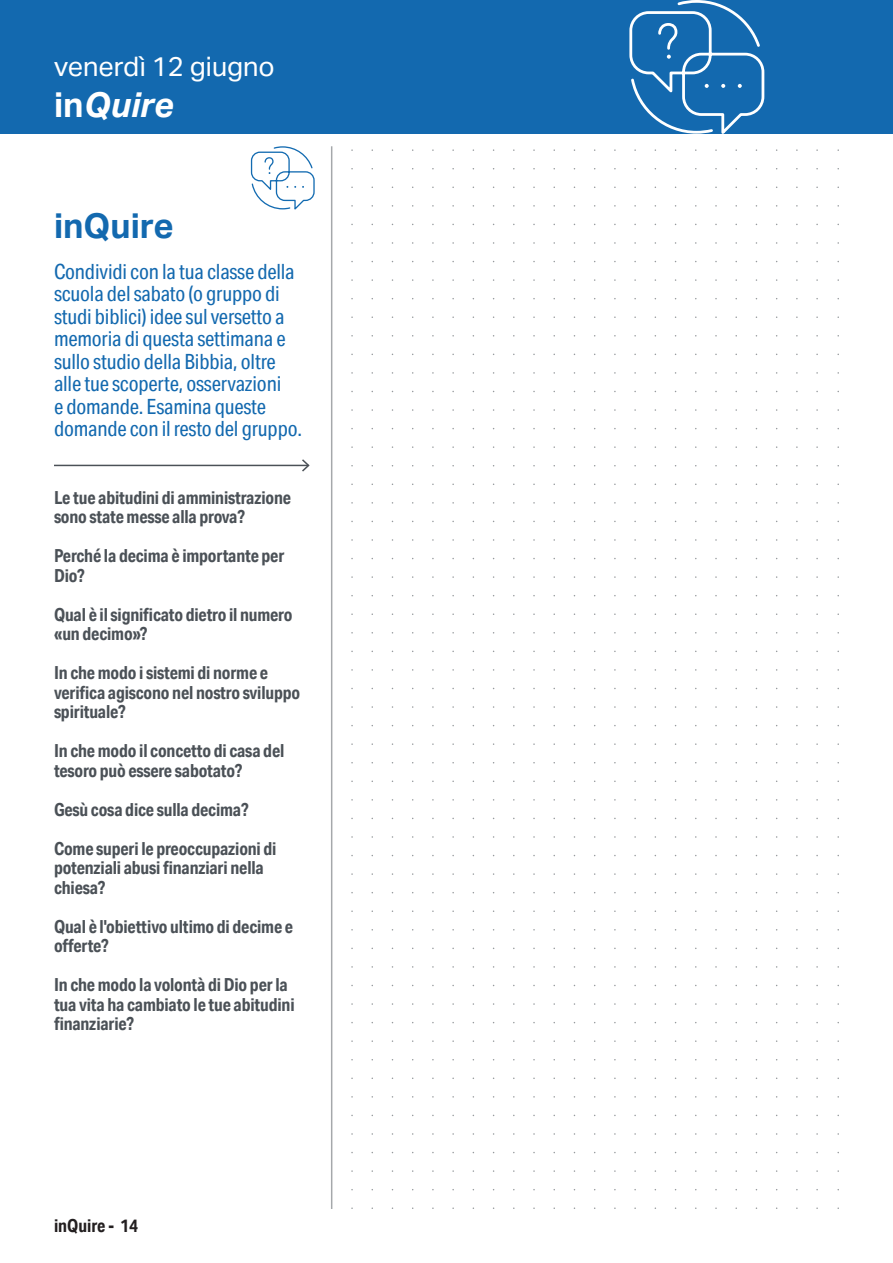
<style>
.page{position:relative;width:893px;height:1263px;background:#fff}
.page>*{position:absolute;margin:0;border:0;box-sizing:border-box;transform-origin:0 0}
.tit-sezione{font:700 34.5px "Aktiv Grotesk";color:#1369af}
.t1{font:italic 700 34.5px "Aktiv Grotesk";color:#fff}
.t2{font:27px "Aktiv Grotesk";color:#fff}
.commento{font:21px/22.5px "Aktiv Grotesk Cd";letter-spacing:-.01em;color:#1369af}
.commento-grigio-pic{font:700 18px/19.5px "Aktiv Grotesk Cd";letter-spacing:-.01em;color:#4b5157}
.t3{font:700 18px "Aktiv Grotesk Cd";color:#231f20}
.s1{font-style:normal}
</style>
<div class="page">
<div style="left:0;top:0;width:893px;height:134px;background:#1369af"></div>
<svg style="left:629px;top:0;width:135px;height:134px"></svg>
<svg style="left:657px;top:22px;width:22px;height:37px"></svg>
<svg style="left:705px;top:84px;width:4px;height:4px"></svg>
<svg style="left:721px;top:84px;width:4px;height:4px"></svg>
<svg style="left:738px;top:84px;width:4px;height:4px"></svg>
<hr style="left:331px;top:146px;width:1px;height:1063px;background:#4b5157">
<svg style="left:251px;top:146px;width:64px;height:64px"></svg>
<hr style="left:54px;top:465px;width:255px;height:1px;background:#4b5157">
<svg style="left:300px;top:459px;width:10px;height:13px"></svg>
<p class="t2" style="left:54px;top:51px;width:222px">venerdì 12 giugno</p>
<p class="t1" style="left:54px;top:84px;width:121px"><span class="s1">in</span>Quire</p>
<p class="tit-sezione" style="left:54px;top:205px;width:121px">inQuire</p>
<p class="commento" style="left:54px;top:260px;width:250px">Condividi con la tua classe della scuola del sabato (o gruppo di studi biblici) idee sul versetto a memoria di questa settimana e sullo studio della Bibbia, oltre alle tue scoperte, osservazioni<br>e domande. Esamina queste domande con il resto del gruppo.</p>
<p class="commento-grigio-pic" style="left:54px;top:487px;width:239px">Le tue abitudini di amministrazione sono state messe alla prova?</p>
<p class="commento-grigio-pic" style="left:54px;top:546px;width:232px">Perché la decima è importante per<br>Dio?</p>
<p class="commento-grigio-pic" style="left:54px;top:604px;width:240px">Qual è il significato dietro il numero «un decimo»?</p>
<p class="commento-grigio-pic" style="left:54px;top:663px;width:248px">In che modo i sistemi di norme e verifica agiscono nel nostro sviluppo spirituale?</p>
<p class="commento-grigio-pic" style="left:54px;top:741px;width:232px">In che modo il concetto di casa del tesoro può essere sabotato?</p>
<p class="commento-grigio-pic" style="left:54px;top:799px;width:196px">Gesù cosa dice sulla decima?</p>
<p class="commento-grigio-pic" style="left:54px;top:838px;width:224px">Come superi le preoccupazioni di potenziali abusi finanziari nella chiesa?</p>
<p class="commento-grigio-pic" style="left:54px;top:916px;width:241px">Qual è l'obiettivo ultimo di decime e offerte?</p>
<p class="commento-grigio-pic" style="left:54px;top:975px;width:242px">In che modo la volontà di Dio per la tua vita ha cambiato le tue abitudini finanziarie?</p>
<p class="t3" style="left:54px;top:1215px;width:86px">inQuire - 14</p>
</div>
